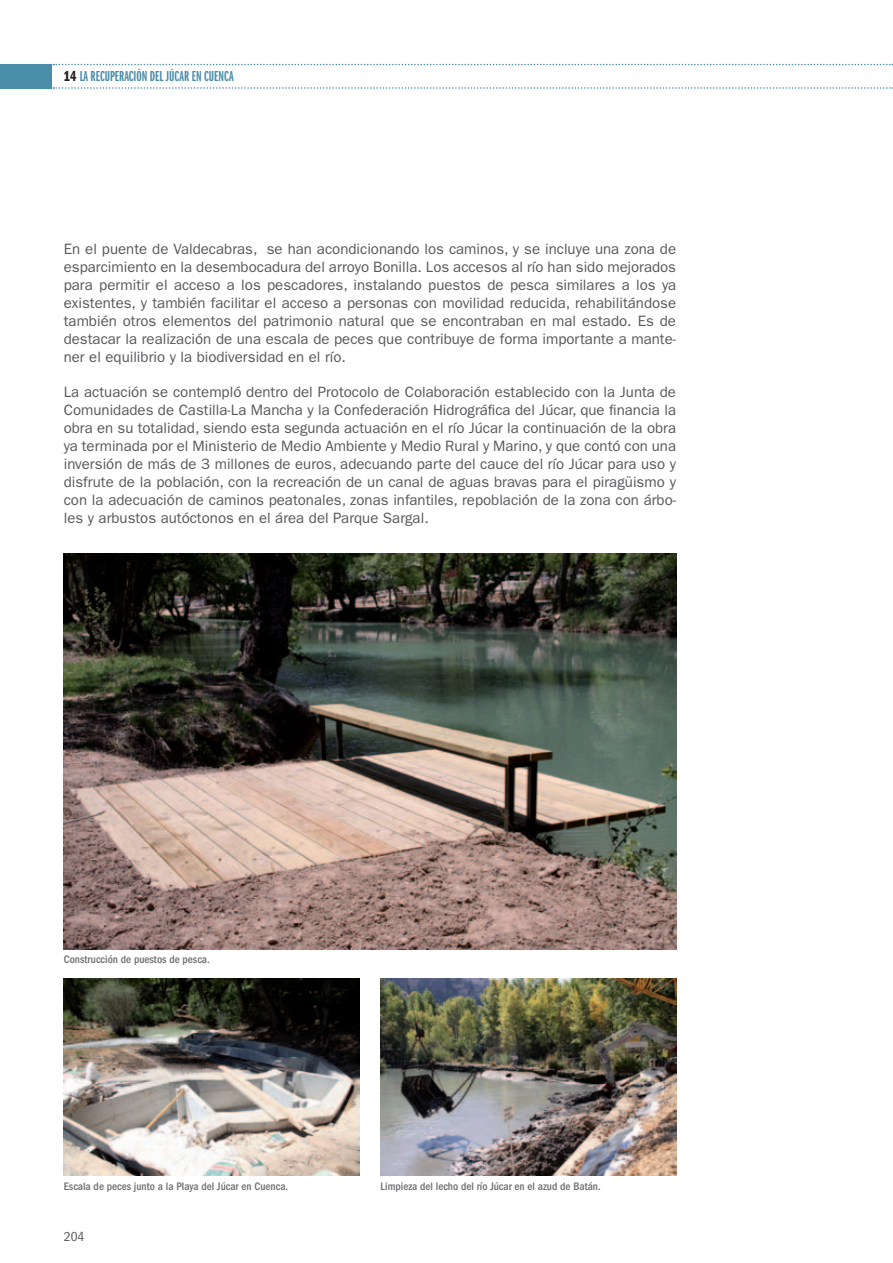
<style>
.page{position:relative;width:893px;height:1263px;background:#fff}
.page>*{position:absolute;margin:0;border:0;box-sizing:border-box;transform-origin:0 0}
.t1{font:15px/18px "ITC Franklin Gothic Std";color:#57585a;text-align:justify}
.CAPÍTULOS{font:15px "ITC Franklin Gothic Std Dm X Cp";color:#498da9}
.t2{font:condensed 13.5px "ITC Franklin Gothic Std";color:#57585a}
.PIE_DE_FOTO{font:500 condensed 11.25px "ITC Franklin Gothic Std";color:#6c6d70}
.s1{font-family:"ITC Franklin Gothic Std Dm Cp";color:#231f20}
</style>
<div class="page">
<svg style="left:53px;top:64px;width:840px;height:1px"></svg>
<svg style="left:53px;top:87px;width:840px;height:2px"></svg>
<div style="left:0;top:64px;width:51px;height:25px;background:#498da9"></div>
<img style="left:64px;top:553px;width:612px;height:396px">
<img style="left:64px;top:978px;width:295px;height:197px">
<img style="left:381px;top:978px;width:295px;height:197px">
<p class="CAPÍTULOS" style="left:64px;top:68px;width:171px"><span class="s1">14</span> LA RECUPERACIÓN DEL JÚCAR EN CUENCA</p>
<p class="t1" style="left:64px;top:240px;width:614px">En el puente de Valdecabras, se han acondicionando los caminos, y se incluye una zona de esparcimiento en la desembocadura del arroyo Bonilla. Los accesos al río han sido mejorados para permitir el acceso a los pescadores, instalando puestos de pesca similares a los ya existentes, y también facilitar el acceso a personas con movilidad reducida, rehabilitándose también otros elementos del patrimonio natural que se encontraban en mal estado. Es de destacar la realización de una escala de peces que contribuye de forma importante a mante&shy;ner el equilibrio y la biodiversidad en el río.</p>
<p class="t1" style="left:64px;top:383px;width:614px">La actuación se contempló dentro del Protocolo de Colaboración establecido con la Junta de Comunidades de Castilla-La Mancha y la Confederación Hidrográfica del Júcar, que financia la obra en su totalidad, siendo esta segunda actuación en el río Júcar la continuación de la obra ya terminada por el Ministerio de Medio Ambiente y Medio Rural y Marino, y que contó con una inversión de más de 3 millones de euros, adecuando parte del cauce del río Júcar para uso y disfrute de la población, con la recreación de un canal de aguas bravas para el piragüismo y con la adecuación de caminos peatonales, zonas infantiles, repoblación de la zona con árbo&shy;les y arbustos autóctonos en el área del Parque Sargal.</p>
<p class="PIE_DE_FOTO" style="left:64px;top:953px;width:148px">Construcción de puestos de pesca.</p>
<p class="PIE_DE_FOTO" style="left:64px;top:1179px;width:226px">Escala de peces junto a la Playa del Júcar en Cuenca.</p>
<p class="PIE_DE_FOTO" style="left:381px;top:1179px;width:222px">Limpieza del lecho del río Júcar en el azud de Batán.</p>
<p class="t2" style="left:64px;top:1229px;width:22px">204</p>
</div>
